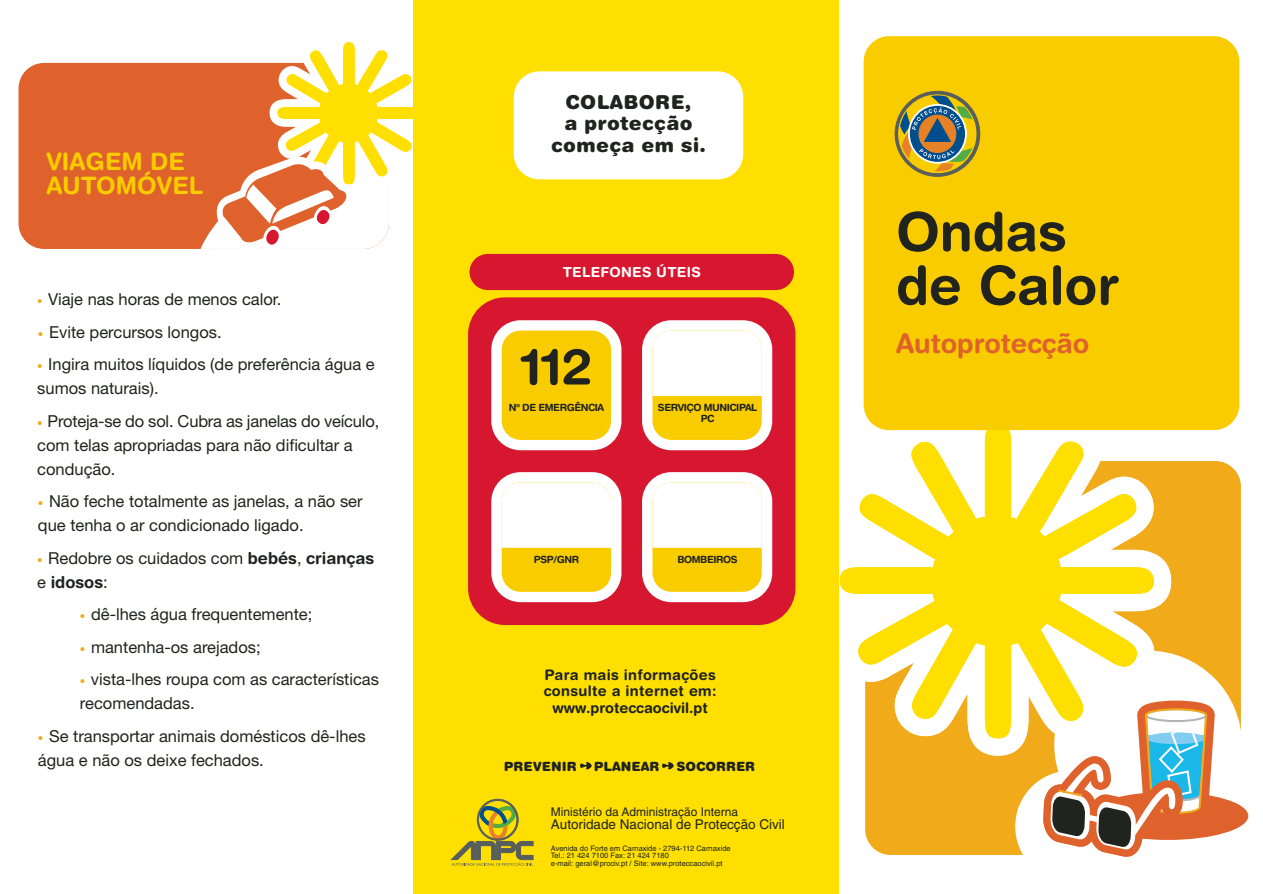
<style>
.page{position:relative;width:1263px;height:894px;background:#fff}
.page>*{position:absolute;margin:0;border:0;box-sizing:border-box;transform-origin:0 0}
.t1{font:700 53.55px/53.6px "Helvetica Rounded";color:#20231e}
.t2{font:700 50.1px "Helvetica Rounded";color:#20231e}
.t3{font:700 27px "Helvetica Rounded";color:#df612b}
.t4{font:700 24px/24px "Helvetica Rounded";color:#f9cc00}
.t5{font:900 19.2px/21.6px "Helvetica Rounded";letter-spacing:.02em;color:#20231e;text-align:center}
.t6{font:16.5px/32.5px "Helvetica Neue";color:#20231e}
.t7{font:700 16.5px "Helvetica Rounded";color:#20231e}
.t8{font:700 14.55px/16.4px "Helvetica Rounded";letter-spacing:.02em;color:#20231e;text-align:center}
.t9{font:700 13.8px "Helvetica Rounded";letter-spacing:.02em;color:#fff}
.t10{font:13.5px "Helvetica";color:#20231e}
.t11{font:900 12.75px "Helvetica Rounded";color:#20231e}
.t12{font:12px "Helvetica";color:#20231e}
.t13{font:700 9.9px/11.4px "Helvetica Rounded";letter-spacing:-.04em;color:#20231e;text-align:center}
.t14{font:7.5px/7.5px "Helvetica";color:#20231e}
.s1{font-weight:900;color:#f0aa1a}
.s2{font-family:"Helvetica Rounded";font-weight:700}
.s3{font-family:"Helvetica Neue";font-weight:400}
</style>
<div class="page">
<svg style="left:840px;top:423px;width:409px;height:434px"></svg>
<div style="left:863px;top:36px;width:376px;height:394px;background:#f9cc00;border-radius:26px"></div>
<div style="left:19px;top:63px;width:370px;height:186px;background:#df612b;border-radius:26px"></div>
<svg style="left:180px;top:42px;width:233px;height:207px"></svg>
<div style="left:413px;top:0;width:426px;height:893px;background:#fedf00"></div>
<svg style="left:580px;top:761px;width:12px;height:8px"></svg>
<svg style="left:662px;top:761px;width:12px;height:8px"></svg>
<div style="left:514px;top:71px;width:229px;height:108px;background:#fff;border-radius:26px"></div>
<div style="left:468px;top:297px;width:327px;height:327px;background:#d7172f;border-radius:37px"></div>
<div style="left:491px;top:320px;width:130px;height:130px;background:#fff;border-radius:29px"></div>
<div style="left:502px;top:330px;width:109px;height:110px;background:#f9cc00;border-radius:19px"></div>
<div style="left:642px;top:320px;width:130px;height:130px;background:#fff;border-radius:29px"></div>
<div style="left:652px;top:330px;width:110px;height:110px;background:#f9cc00;border-radius:19px"></div>
<div style="left:652px;top:330px;width:110px;height:66px;background:#fff"></div>
<div style="left:642px;top:472px;width:130px;height:130px;background:#fff;border-radius:29px"></div>
<div style="left:652px;top:482px;width:110px;height:109px;background:#f9cc00;border-radius:19px"></div>
<div style="left:652px;top:482px;width:110px;height:65px;background:#fff"></div>
<div style="left:491px;top:472px;width:130px;height:130px;background:#fff;border-radius:29px"></div>
<div style="left:502px;top:482px;width:109px;height:109px;background:#f9cc00;border-radius:19px"></div>
<div style="left:502px;top:482px;width:109px;height:65px;background:#fff"></div>
<div style="left:469px;top:254px;width:325px;height:36px;background:#d7172f;border-radius:18px"></div>
<svg style="left:895px;top:91px;width:85px;height:85px"></svg>
<svg style="left:451px;top:798px;width:82px;height:68px;background:#c9b81c"></svg>
<h3 class="t4" style="left:46px;top:149px;width:158px">VIAGEM DE<br>AUTOMÓVEL</h3>
<p class="t5" style="left:551px;top:90px;width:156px">COLABORE,<br>a protecção começa em si.</p>
<p class="t9" style="left:563px;top:264px;width:140px">TELEFONES ÚTEIS</p>
<p class="t6" style="left:37px;top:282px;width:339px"><span class="s1">·</span> Viaje nas horas de menos calor.<br><span class="s1">·</span> Evite percursos longos.<br><span class="s1">·</span> Ingira muitos líquidos (de preferência água e</p>
<p class="t6" style="left:37px;top:371px;width:343px">sumos naturais).<br><span class="s1">·</span> Proteja-se do sol. Cubra as janelas do veículo,</p>
<p class="t6" style="left:37px;top:432px;width:317px;line-height:24px">com telas apropriadas para não dificultar a condução.</p>
<p class="t6" style="left:38px;top:489px;width:326px;line-height:24px"><span class="s1">·</span> Não feche totalmente as janelas, a não ser que tenha o ar condicionado ligado.</p>
<p class="t6" style="left:37px;top:541px;width:339px"><span class="s1">·</span> Redobre os cuidados com <span class="s2">bebés</span>, <span class="s2">crianças</span></p>
<p class="t7" style="left:37px;top:571px;width:72px"><span class="s3">e</span> idosos<span class="s3">:</span></p>
<p class="t6" style="left:80px;top:597px;width:301px"><span class="s1">·</span> dê-lhes água frequentemente;<br><span class="s1">·</span> mantenha-os arejados;<br><span class="s1">·</span> vista-lhes roupa com as características</p>
<p class="t6" style="left:38px;top:686px;width:329px;text-indent:42px">recomendadas.<br><span class="s1">·</span> Se transportar animais domésticos dê-lhes</p>
<p class="t6" style="left:38px;top:743px;width:227px">água e não os deixe fechados.</p>
<p class="t11" style="left:504px;top:757px;width:74px">PREVENIR</p>
<p class="t11" style="left:594px;top:757px;width:67px">PLANEAR</p>
<p class="t11" style="left:676px;top:757px;width:80px">SOCORRER</p>
<h2 class="t2" style="left:521px;top:336px;width:72px">112</h2>
<p class="t13" style="left:509px;top:401px;width:97px">Nº DE EMERGÊNCIA</p>
<p class="t13" style="left:658px;top:401px;width:101px">SERVIÇO MUNICIPAL<br>PC</p>
<p class="t13" style="left:534px;top:553px;width:47px">PSP/GNR</p>
<p class="t13" style="left:677px;top:553px;width:62px">BOMBEIROS</p>
<p class="t8" style="left:544px;top:666px;width:174px">Para mais informações consulte a internet em: www.proteccaocivil.pt</p>
<p class="t12" style="left:551px;top:804px;width:189px">Ministério da Administração Interna</p>
<p class="t10" style="left:551px;top:816px;width:236px">Autoridade Nacional de Protecção Civil</p>
<p class="t14" style="left:551px;top:843px;width:181px">Avenida do Forte em Carnaxide - 2794-112 Carnaxide<br>Tel.: 21 424 7100 Fax: 21 424 7180<br>e-mail: geral@prociv.pt / Site: www.proteccaocivil.pt</p>
<h1 class="t1" style="left:896px;top:204px;width:224px">Ondas de Calor</h1>
<h3 class="t3" style="left:896px;top:327px;width:195px">Autoprotecção</h3>
</div>
